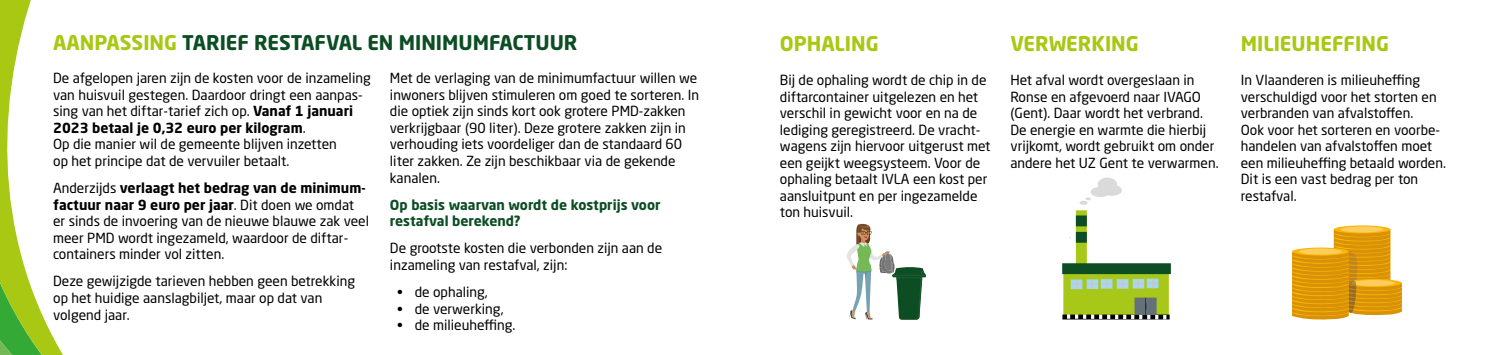
<style>
.page{position:relative;width:1489px;height:355px;background:#fff}
.page>*{position:absolute;margin:0;border:0;box-sizing:border-box;transform-origin:0 0}
.t1{font:700 20px "Neo Sans W1 G";color:#0c4d24}
.t2{font:700 20px "Neo Sans W1 G";color:#a8c813}
.t3{font:13.75px/16.5px "Neo Sans W1 G";color:#000}
.t4{font:700 13.75px/16.5px "Neo Sans W1 G";color:#0c4d24}
.s1{color:#a8c813}
.s2{font-weight:700}
</style>
<div class="page">
<svg style="left:0;top:0;width:63px;height:354px"></svg>
<svg style="left:847px;top:223px;width:78px;height:96px"></svg>
<svg style="left:1079px;top:177px;width:42px;height:27px"></svg>
<svg style="left:1062px;top:210px;width:108px;height:109px"></svg>
<svg style="left:1333px;top:225px;width:57px;height:8px"></svg>
<svg style="left:1340px;top:226px;width:43px;height:6px"></svg>
<svg style="left:1292px;top:229px;width:110px;height:91px"></svg>
<svg style="left:1291px;top:247px;width:57px;height:8px"></svg>
<div style="left:1298px;top:248px;width:43px;height:6px;background:#fdcd60;border-radius:50%"></div>
<h1 class="t1" style="left:53px;top:30px;width:526px"><span class="s1">AANPASSING</span> TARIEF RESTAFVAL EN MINIMUMFACTUUR</h1>
<h1 class="t2" style="left:780px;top:30px;width:100px">OPHALING</h1>
<p class="t3" style="left:780px;top:71px;width:212px">Bij de ophaling wordt de chip in de diftarcontainer uitgelezen en het verschil in gewicht voor en na de lediging geregistreerd. De vracht&shy;wagens zijn hiervoor uitgerust met een geijkt weegsysteem. Voor de ophaling betaalt IVLA een kost per aansluitpunt en per ingezamelde ton huisvuil.</p>
<p class="t3" style="left:53px;top:70px;width:319px">De afgelopen jaren zijn de kosten voor de inzameling van huisvuil gestegen. Daardoor dringt een aanpas&shy;sing van het diftar-tarief zich op. <span class="s2">Vanaf 1 januari 2023 betaal je 0,32 euro per kilogram</span>.<br>Op die manier wil de gemeente blijven inzetten<br>op het principe dat de vervuiler betaalt.</p>
<p class="t3" style="left:53px;top:179px;width:317px">Anderzijds <span class="s2">verlaagt het bedrag van de minimum&shy;factuur naar 9 euro per jaar</span>. Dit doen we omdat er sinds de invoering van de nieuwe blauwe zak veel meer PMD wordt ingezameld, waardoor de diftar&shy;containers minder vol zitten.</p>
<p class="t3" style="left:53px;top:272px;width:303px">Deze gewijzigde tarieven hebben geen betrekking op het huidige aanslagbiljet, maar op dat van volgend jaar.</p>
<p class="t3" style="left:390px;top:70px;width:311px">Met de verlaging van de minimumfactuur willen we inwoners blijven stimuleren om goed te sorteren. In die optiek zijn sinds kort ook grotere PMD-zakken verkrijgbaar (90 liter). Deze grotere zakken zijn in verhouding iets voordeliger dan de standaard 60 liter zakken. Ze zijn beschikbaar via de gekende kanalen.</p>
<p class="t4" style="left:390px;top:196px;width:272px">Op basis waarvan wordt de kostprijs voor restafval berekend?</p>
<p class="t3" style="left:390px;top:239px;width:274px">De grootste kosten die verbonden zijn aan de inzameling van restafval, zijn:</p>
<p class="t3" style="left:397px;top:283px;width:92px">• de ophaling,</p>
<p class="t3" style="left:397px;top:300px;width:108px">• de verwerking,</p>
<p class="t3" style="left:397px;top:316px;width:120px">• de milieuheffing.</p>
<h1 class="t2" style="left:1010px;top:30px;width:130px">VERWERKING</h1>
<p class="t3" style="left:1010px;top:71px;width:210px">Het afval wordt overgeslaan in<br>Ronse en afgevoerd naar IVAGO (Gent). Daar wordt het verbrand.<br>De energie en warmte die hierbij vrijkomt, wordt gebruikt om onder andere het UZ Gent te verwarmen.</p>
<h1 class="t2" style="left:1240px;top:30px;width:150px">MILIEUHEFFING</h1>
<p class="t3" style="left:1240px;top:71px;width:207px">In Vlaanderen is milieuheffing verschuldigd voor het storten en verbranden van afvalstoffen.<br>Ook voor het sorteren en voorbe&shy;handelen van afvalstoffen moet een milieuheffing betaald worden.<br>Dit is een vast bedrag per ton restafval.</p>
</div>
